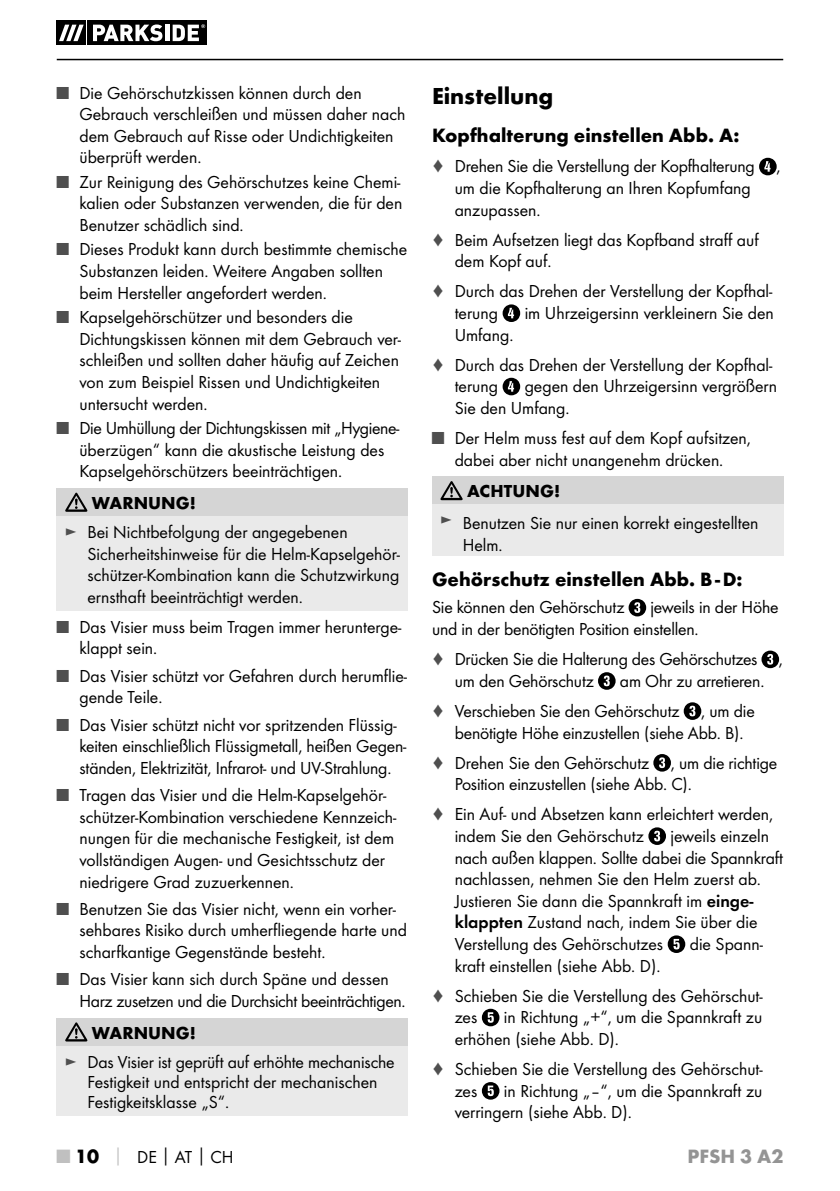
<style>
.page{position:relative;width:840px;height:1191px;background:#fff}
.page>*{position:absolute;margin:0;border:0;box-sizing:border-box;transform-origin:0 0}
.t1{font:700 24px "Futura";color:#000}
.t2{font:700 20px "Futura";color:#000}
.t3{font:700 20px "Futura";color:#949494}
.t4{font:18px/21.6px "Futura Boo";color:#000}
.t5{font:18px/21.6px "Futura Boo";letter-spacing:-.02em;color:#000}
.t6{font:700 18px "Futura";color:#000}
.s1{color:#4f4f4f}
.s2{font-family:"Futura Dem"}
.s3{font-family:"Futura";font-weight:700;font-size:20px;color:#c0c0c0}
.s4{font-family:"Futura";font-weight:700;font-size:20px}
.s5{font-family:"Futura";font-weight:700;color:#c0c0c0}
.s6{font-family:"Futura";font-weight:700}
</style>
<div class="page">
<hr style="left:57px;top:59px;width:725px;height:1px;background:#000">
<div style="left:57px;top:21px;width:29px;height:24px;background:#000"></div>
<div style="left:88px;top:21px;width:119px;height:24px;background:#000"></div>
<svg style="left:59px;top:25px;width:25px;height:16px"></svg>
<svg style="left:93px;top:24px;width:69px;height:17px"></svg>
<hr style="left:165px;top:25px;width:4px;height:16px;background:#fff">
<svg style="left:172px;top:24px;width:33px;height:17px"></svg>
<div style="left:57px;top:488px;width:351px;height:28px;background:#d5d5d5"></div>
<div style="left:57px;top:516px;width:351px;height:95px;background:#eaeaea"></div>
<svg style="left:65px;top:493px;width:22px;height:19px"></svg>
<div style="left:57px;top:1017px;width:351px;height:29px;background:#d5d5d5"></div>
<div style="left:57px;top:1046px;width:351px;height:69px;background:#eaeaea"></div>
<svg style="left:65px;top:1022px;width:22px;height:19px"></svg>
<svg style="left:759px;top:158px;width:17px;height:17px"></svg>
<svg style="left:502px;top:304px;width:18px;height:18px"></svg>
<svg style="left:502px;top:378px;width:18px;height:17px"></svg>
<div style="left:432px;top:476px;width:350px;height:29px;background:#d5d5d5"></div>
<div style="left:432px;top:505px;width:350px;height:51px;background:#eaeaea"></div>
<svg style="left:440px;top:481px;width:22px;height:19px"></svg>
<svg style="left:628px;top:599px;width:17px;height:17px"></svg>
<svg style="left:761px;top:650px;width:17px;height:18px"></svg>
<svg style="left:598px;top:672px;width:17px;height:18px"></svg>
<svg style="left:683px;top:702px;width:18px;height:18px"></svg>
<svg style="left:653px;top:754px;width:17px;height:17px"></svg>
<svg style="left:648px;top:827px;width:17px;height:18px"></svg>
<svg style="left:667px;top:935px;width:18px;height:18px"></svg>
<svg style="left:481px;top:1008px;width:18px;height:18px"></svg>
<svg style="left:481px;top:1082px;width:18px;height:17px"></svg>
<p class="t4" style="left:79px;top:83px;width:327px;text-indent:-23px"><span class="s1">■</span> Die Gehörschutzkissen können durch den Gebrauch verschleißen und müssen daher nach dem Gebrauch auf Risse oder Undichtigkeiten überprüft werden.</p>
<p class="t4" style="left:79px;top:172px;width:324px;text-align:justify;text-indent:-23px"><span class="s1">■</span> Zur Reinigung des Gehörschutzes keine Chemi&shy;kalien oder Substanzen verwenden, die für den Benutzer schädlich sind.</p>
<p class="t4" style="left:79px;top:240px;width:329px;text-indent:-23px"><span class="s1">■</span> Dieses Produkt kann durch bestimmte chemische<br>Substanzen leiden. Weitere Angaben sollten beim Hersteller angefordert werden.</p>
<p class="t4" style="left:79px;top:307px;width:323px;text-indent:-23px"><span class="s1">■</span> Kapselgehörschützer und besonders die Dichtungskissen können mit dem Gebrauch ver&shy;schleißen und sollten daher häufig auf Zeichen von zum Beispiel Rissen und Undichtigkeiten untersucht werden.</p>
<p class="t4" style="left:79px;top:418px;width:321px;text-indent:-23px"><span class="s1">■</span> Die Umhüllung der Dichtungskissen mit „Hygiene&shy;überzügen“ kann die akustische Leistung des<br>Kapselgehörschützers beeinträchtigen.</p>
<p class="t6" style="left:92px;top:496px;width:105px">WARNUNG!</p>
<p class="t4" style="left:87px;top:522px;width:314px;text-indent:-23px"><span class="s1">►</span> Bei Nichtbefolgung der angegebenen Sicherheitshinweise für die Helm-Kapselgehör&shy;schützer-Kombination kann die Schutzwirkung ernsthaft beeinträchtigt werden.</p>
<p class="t4" style="left:79px;top:617px;width:323px;text-indent:-23px"><span class="s1">■</span> Das Visier muss beim Tragen immer herunterge&shy;klappt sein.</p>
<p class="t4" style="left:79px;top:666px;width:329px;text-indent:-23px"><span class="s1">■</span> Das Visier schützt vor Gefahren durch herumflie&shy;gende Teile.</p>
<p class="t4" style="left:79px;top:715px;width:328px;text-indent:-23px"><span class="s1">■</span> Das Visier schützt nicht vor spritzenden Flüssig&shy;keiten einschließlich Flüssigmetall, heißen Gegen&shy;ständen, Elektrizität, Infrarot- und UV-Strahlung.</p>
<p class="t4" style="left:79px;top:785px;width:318px;text-indent:-23px"><span class="s1">■</span> Tragen das Visier und die Helm-Kapselgehör&shy;schützer-Kombination verschiedene Kennzeich&shy;nungen für die mechanische Festigkeit, ist dem vollständigen Augen- und Gesichtsschutz der niedrigere Grad zuzuerkennen.</p>
<p class="t4" style="left:79px;top:899px;width:329px;text-indent:-23px"><span class="s1">■</span> Benutzen Sie das Visier nicht, wenn ein vorher&shy;sehbares Risiko durch umherfliegende harte und scharfkantige Gegenstände besteht.</p>
<p class="t5" style="left:79px;top:969px;width:327px;text-indent:-23px"><span class="s1">■</span> Das Visier kann sich durch Späne und dessen<br>Harz zusetzen und die Durchsicht beeinträchtigen.</p>
<p class="t6" style="left:92px;top:1025px;width:105px">WARNUNG!</p>
<p class="t4" style="left:87px;top:1052px;width:308px;line-height:20px;text-indent:-23px"><span class="s1">►</span> Das Visier ist geprüft auf erhöhte mechanische<br>Festigkeit und entspricht der mechanischen<br>Festigkeitsklasse „S“.</p>
<h1 class="t1" style="left:432px;top:87px;width:123px">Einstellung</h1>
<p class="t2" style="left:432px;top:128px;width:309px">Kopfhalterung einstellen Abb. A:</p>
<p class="t4" style="left:454px;top:156px;width:327px;text-indent:-23px"><span class="s1">♦</span> Drehen Sie die Verstellung der Kopfhalterung , um die Kopfhalterung an Ihren Kopfumfang anzupassen.</p>
<p class="t4" style="left:454px;top:230px;width:305px;text-indent:-23px"><span class="s1">♦</span> Beim Aufsetzen liegt das Kopfband straff auf dem Kopf auf.</p>
<p class="t4" style="left:454px;top:281px;width:319px;text-indent:-23px"><span class="s1">♦</span> Durch das Drehen der Verstellung der Kopfhal&shy;terung</p>
<p class="t4" style="left:524px;top:303px;width:250px">im Uhrzeigersinn verkleinern Sie den</p>
<p class="t4" style="left:432px;top:320px;width:342px;line-height:30px;text-indent:23px">Umfang.<br><span class="s1">♦</span> Durch das Drehen der Verstellung der Kopfhal-</p>
<p class="t4" style="left:454px;top:376px;width:45px">terung</p>
<p class="t4" style="left:454px;top:376px;width:324px;text-indent:70px">gegen den Uhrzeigersinn vergrößern<br>Sie den Umfang.</p>
<p class="t4" style="left:432px;top:428px;width:320px;text-align:center"><span class="s1">■</span> Der Helm muss fest auf dem Kopf aufsitzen, dabei aber nicht unangenehm drücken.</p>
<p class="t6" style="left:467px;top:484px;width:94px">ACHTUNG!</p>
<p class="t4" style="left:462px;top:513px;width:297px;text-indent:-23px"><sup>►</sup> Benutzen Sie nur einen korrekt eingestellten<br>Helm.</p>
<p class="t2" style="left:432px;top:571px;width:312px">Gehörschutz einstellen Abb. B - D:</p>
<p class="t4" style="left:432px;top:597px;width:194px">Sie können den Gehörschutz</p>
<p class="t4" style="left:432px;top:597px;width:348px;text-indent:218px">jeweils in der Höhe und in der benötigten Position einstellen.</p>
<p class="t4" style="left:454px;top:649px;width:329px;text-indent:-23px"><span class="s1">♦</span> Drücken Sie die Halterung des Gehörschutzes , um den Gehörschutz</p>
<p class="t4" style="left:432px;top:666px;width:334px;line-height:30px;text-indent:188px">am Ohr zu arretieren. <span class="s1">♦</span> Verschieben Sie den Gehörschutz , um die</p>
<p class="t4" style="left:432px;top:718px;width:346px;line-height:30px;text-indent:23px">benötigte Höhe einzustellen (siehe Abb. B).<br><span class="s1">♦</span> Drehen Sie den Gehörschutz , um die richtige</p>
<p class="t4" style="left:432px;top:770px;width:342px;line-height:30px;text-indent:23px">Position einzustellen (siehe Abb. C).<br><span class="s1">♦</span> Ein Auf- und Absetzen kann erleichtert werden,</p>
<p class="t4" style="left:454px;top:826px;width:190px">indem Sie den Gehörschutz</p>
<p class="t4" style="left:454px;top:826px;width:330px;text-indent:216px">jeweils einzeln nach außen klappen. Sollte dabei die Spannkraft nachlassen, nehmen Sie den Helm zuerst ab.<br>Justieren Sie dann die Spannkraft im <span class="s2">einge&shy;klappten</span> Zustand nach, indem Sie über die Verstellung des Gehör schutzes</p>
<p class="t4" style="left:689px;top:934px;width:75px">die Spann-</p>
<p class="t4" style="left:432px;top:951px;width:332px;line-height:30px;text-indent:23px">kraft einstellen (siehe Abb. D).<br><span class="s1">♦</span> Schieben Sie die Verstellung des Gehörschut-</p>
<p class="t4" style="left:454px;top:1007px;width:24px">zes</p>
<p class="t4" style="left:454px;top:1007px;width:309px;text-indent:49px">in Richtung „+“, um die Spannkraft zu erhöhen (siehe Abb. D).</p>
<p class="t4" style="left:454px;top:1059px;width:309px;text-indent:-23px"><span class="s1">♦</span> Schieben Sie die Verstellung des Gehörschut&shy;zes</p>
<p class="t4" style="left:454px;top:1080px;width:309px;text-indent:49px">in Richtung „–“, um die Spannkraft zu verringern (siehe Abb. D).</p>
<p class="t4" style="left:57px;top:1146px;width:178px"><span class="s3">■</span> <span class="s4">10</span> <span class="s5">│</span> DE<span class="s6">│</span>AT<span class="s6">│</span>CH</p>
<p class="t3" style="left:687px;top:1148px;width:98px">PFSH 3 A2</p>
</div>
